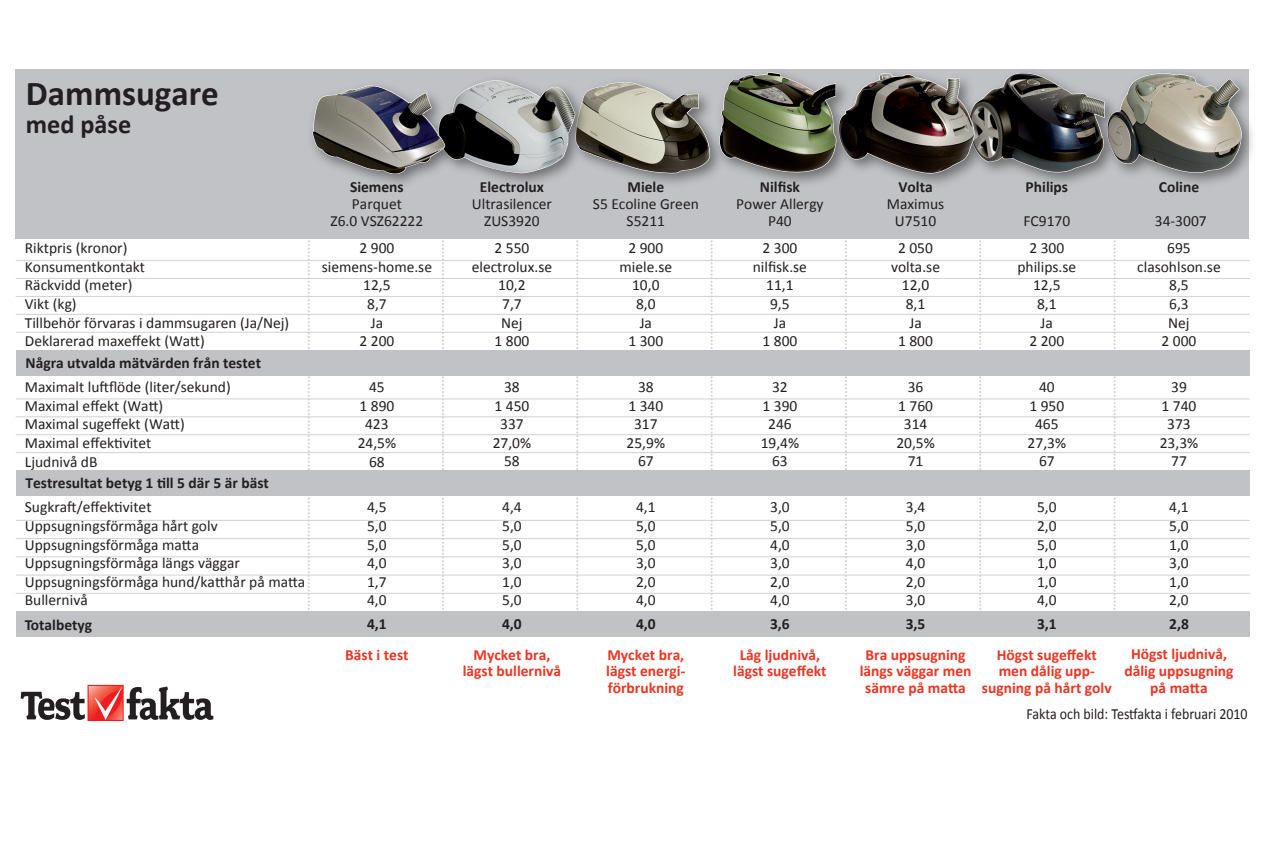
<style>
.page{position:relative;width:1262px;height:854px;background:#fff}
.page>*{position:absolute;margin:0;border:0;box-sizing:border-box;transform-origin:0 0}
.t1{font:700 35px "Calibri";color:#231f20}
.t2{font:700 26.25px "Calibri";color:#231f20}
.t3{font:15.58px/18.6px "Calibri";color:#231f20;text-align:center}
.t4{font:700 15.58px/16.6px "Calibri";color:#ee3522;text-align:center}
.t5{font:700 15.58px "Calibri";color:#231f20}
.t6{font:15.58px "Calibri";color:#231f20;scale:.9 1}
</style>
<div class="page">
<hr style="left:16px;top:260px;width:1234px;height:1px;background:#d1d2d4">
<hr style="left:16px;top:278px;width:1234px;height:1px;background:#d1d2d4">
<hr style="left:16px;top:296px;width:1234px;height:1px;background:#d1d2d4">
<hr style="left:16px;top:314px;width:1234px;height:1px;background:#d1d2d4">
<hr style="left:16px;top:332px;width:1234px;height:1px;background:#d1d2d4">
<hr style="left:16px;top:399px;width:1234px;height:1px;background:#d1d2d4">
<hr style="left:16px;top:416px;width:1234px;height:1px;background:#d1d2d4">
<hr style="left:16px;top:434px;width:1234px;height:1px;background:#d1d2d4">
<hr style="left:16px;top:452px;width:1234px;height:1px;background:#d1d2d4">
<hr style="left:16px;top:520px;width:1234px;height:1px;background:#d1d2d4">
<hr style="left:16px;top:538px;width:1234px;height:1px;background:#d1d2d4">
<hr style="left:16px;top:556px;width:1234px;height:1px;background:#d1d2d4">
<hr style="left:16px;top:575px;width:1234px;height:1px;background:#d1d2d4">
<hr style="left:16px;top:593px;width:1234px;height:1px;background:#d1d2d4">
<svg style="left:1113px;top:240px;width:2px;height:370px"></svg>
<svg style="left:845px;top:240px;width:2px;height:370px"></svg>
<svg style="left:979px;top:240px;width:2px;height:370px"></svg>
<svg style="left:710px;top:240px;width:3px;height:370px"></svg>
<svg style="left:576px;top:240px;width:2px;height:370px"></svg>
<svg style="left:442px;top:240px;width:2px;height:370px"></svg>
<svg style="left:308px;top:240px;width:2px;height:370px"></svg>
<div style="left:15px;top:69px;width:1233px;height:170px;background:#c0c2c5"></div>
<div style="left:16px;top:350px;width:1233px;height:26px;background:#c0c2c5"></div>
<div style="left:16px;top:470px;width:1233px;height:26px;background:#c0c2c5"></div>
<div style="left:16px;top:611px;width:1233px;height:26px;background:#c0c2c5"></div>
<img style="left:1164px;top:69px;width:89px;height:123px">
<svg style="left:312px;top:79px;width:398px;height:97px"></svg>
<img style="left:313px;top:86px;width:132px;height:89px">
<svg style="left:719px;top:72px;width:523px;height:103px"></svg>
<img style="left:720px;top:73px;width:116px;height:102px">
<svg style="left:21px;top:685px;width:192px;height:36px"></svg>
<h1 class="t1" style="left:26px;top:72px;width:194px">Dammsugare</h1>
<h2 class="t2" style="left:26px;top:108px;width:107px">med påse</h2>
<p class="t3" style="left:25px;top:238px;width:266px;text-align:left">Riktpris (kronor)<br>Konsumentkontakt<br>Räckvidd (meter)<br>Vikt (kg)<br>Tillbehör förvaras i dammsugaren (Ja/Nej)<br>Deklarerad maxeffekt (Watt)</p>
<p class="t5" style="left:25px;top:353px;width:237px">Några utvalda mätvärden från testet</p>
<p class="t3" style="left:25px;top:377px;width:207px;text-align:left">Maximalt luftflöde (liter/sekund)<br>Maximal effekt (Watt)<br>Maximal sugeffekt (Watt)<br>Maximal effektivitet<br>Ljudnivå dB</p>
<p class="t3" style="left:25px;top:497px;width:282px;text-align:left">Sugkraft/effektivitet<br>Uppsugningsförmåga hårt golv<br>Uppsugningsförmåga matta<br>Uppsugningsförmåga längs väggar<br>Uppsugningsförmåga hund/katthår på matta<br>Bullernivå</p>
<p class="t5" style="left:25px;top:473px;width:245px">Testresultat betyg 1 till 5 där 5 är bäst</p>
<p class="t5" style="left:350px;top:178px;width:55px">Siemens</p>
<p class="t3" style="left:330px;top:195px;width:94px;line-height:16.6px">Parquet<br>Z6.0 VSZ62222</p>
<p class="t5" style="left:480px;top:178px;width:66px">Electrolux</p>
<p class="t3" style="left:472px;top:195px;width:82px;line-height:16.6px">Ultrasilencer<br>ZUS3920</p>
<p class="t5" style="left:627px;top:178px;width:38px">Miele</p>
<p class="t3" style="left:593px;top:195px;width:107px;line-height:16.6px">S5 Ecoline Green<br>S5211</p>
<p class="t5" style="left:760px;top:178px;width:42px">Nilfisk</p>
<p class="t3" style="left:736px;top:195px;width:89px;line-height:16.6px">Power Allergy<br>P40</p>
<p class="t5" style="left:898px;top:177px;width:36px">Volta</p>
<p class="t3" style="left:887px;top:195px;width:59px;line-height:16.6px">Maximus<br>U7510</p>
<p class="t5" style="left:1025px;top:177px;width:44px">Philips</p>
<p class="t3" style="left:1023px;top:210px;width:48px">FC9170</p>
<p class="t5" style="left:1159px;top:177px;width:42px">Coline</p>
<p class="t3" style="left:1155px;top:210px;width:53px">34-3007</p>
<p class="t3" style="left:322px;top:238px;width:112px">2 900 siemens-home.se<br>12,5<br>8,7<br>Ja<br>2 200</p>
<p class="t3" style="left:472px;top:238px;width:82px">2 550 electrolux.se<br>10,2<br>7,7<br>Nej<br>1 800</p>
<p class="t3" style="left:619px;top:238px;width:54px">2 900 miele.se<br>10,0<br>8,0<br>Ja<br>1 300</p>
<p class="t3" style="left:753px;top:238px;width:56px">2 300 nilfisk.se<br>11,1<br>9,5<br>Ja<br>1 800</p>
<p class="t3" style="left:891px;top:238px;width:51px">2 050 volta.se<br>12,0<br>8,1<br>Ja<br>1 800</p>
<p class="t3" style="left:1017px;top:238px;width:60px">2 300 philips.se<br>12,5<br>8,1<br>Ja<br>2 200</p>
<p class="t3" style="left:1137px;top:238px;width:85px">695 clasohlson.se<br>8,5<br>6,3<br>Nej<br>2 000</p>
<p class="t3" style="left:358px;top:377px;width:40px">45<br>1 890<br>423<br>24,5%<br>68</p>
<p class="t3" style="left:367px;top:497px;width:21px;text-align:justify">4,5<br>5,0<br>5,0<br>4,0<br>1,7<br>4,0</p>
<p class="t3" style="left:493px;top:377px;width:40px">38<br>1 450<br>337<br>27,0%<br>58</p>
<p class="t3" style="left:502px;top:497px;width:21px;text-align:justify">4,4<br>5,0<br>5,0<br>3,0<br>1,0<br>5,0</p>
<p class="t3" style="left:626px;top:377px;width:40px">38<br>1 340<br>317<br>25,9%<br>67</p>
<p class="t3" style="left:636px;top:497px;width:21px;text-align:justify">4,1<br>5,0<br>5,0<br>3,0<br>2,0<br>4,0</p>
<p class="t3" style="left:761px;top:377px;width:40px">32<br>1 390<br>246<br>19,4%<br>63</p>
<p class="t3" style="left:770px;top:497px;width:21px;text-align:justify">3,0<br>5,0<br>4,0<br>3,0<br>2,0<br>4,0</p>
<p class="t3" style="left:896px;top:377px;width:40px">36<br>1 760<br>314<br>20,5%<br>71</p>
<p class="t3" style="left:906px;top:497px;width:21px;text-align:justify">3,4<br>5,0<br>3,0<br>4,0<br>2,0<br>3,0</p>
<p class="t3" style="left:1027px;top:377px;width:40px">40<br>1 950<br>465<br>27,3%<br>67</p>
<p class="t3" style="left:1037px;top:497px;width:21px;text-align:justify">5,0<br>2,0<br>5,0<br>1,0<br>1,0<br>4,0</p>
<p class="t3" style="left:1160px;top:377px;width:40px">39<br>1 740<br>373<br>23,3%<br>77</p>
<p class="t3" style="left:1169px;top:497px;width:21px;text-align:justify">4,1<br>5,0<br>1,0<br>3,0<br>1,0<br>2,0</p>
<p class="t5" style="left:25px;top:615px;width:69px">Totalbetyg</p>
<p class="t5" style="left:367px;top:614px;width:21px">4,1</p>
<p class="t5" style="left:502px;top:614px;width:21px">4,0</p>
<p class="t5" style="left:636px;top:614px;width:21px">4,0</p>
<p class="t5" style="left:770px;top:614px;width:21px">3,6</p>
<p class="t5" style="left:906px;top:614px;width:21px">3,5</p>
<p class="t5" style="left:1037px;top:614px;width:21px">3,1</p>
<p class="t5" style="left:1169px;top:614px;width:21px">2,8</p>
<p class="t4" style="left:345px;top:645px;width:65px">Bäst i test</p>
<p class="t4" style="left:463px;top:645px;width:100px">Mycket bra, lägst bullernivå</p>
<p class="t4" style="left:606px;top:645px;width:81px;text-align:justify">Mycket bra, lägst energi&shy;förbrukning</p>
<p class="t4" style="left:733px;top:645px;width:95px">Låg ljudnivå, lägst sugeffekt</p>
<p class="t4" style="left:859px;top:645px;width:113px">Bra uppsugning längs väggar men sämre på matta</p>
<p class="t4" style="left:982px;top:645px;width:131px">Högst sugeffekt men dålig upp&shy;sugning på hårt golv</p>
<p class="t4" style="left:1124px;top:645px;width:111px">Högst ljudnivå, dålig uppsugning på matta</p>
<p class="t6" style="left:1026px;top:703px;width:247px">Fakta och bild: Testfakta i februari 2010</p>
</div>
